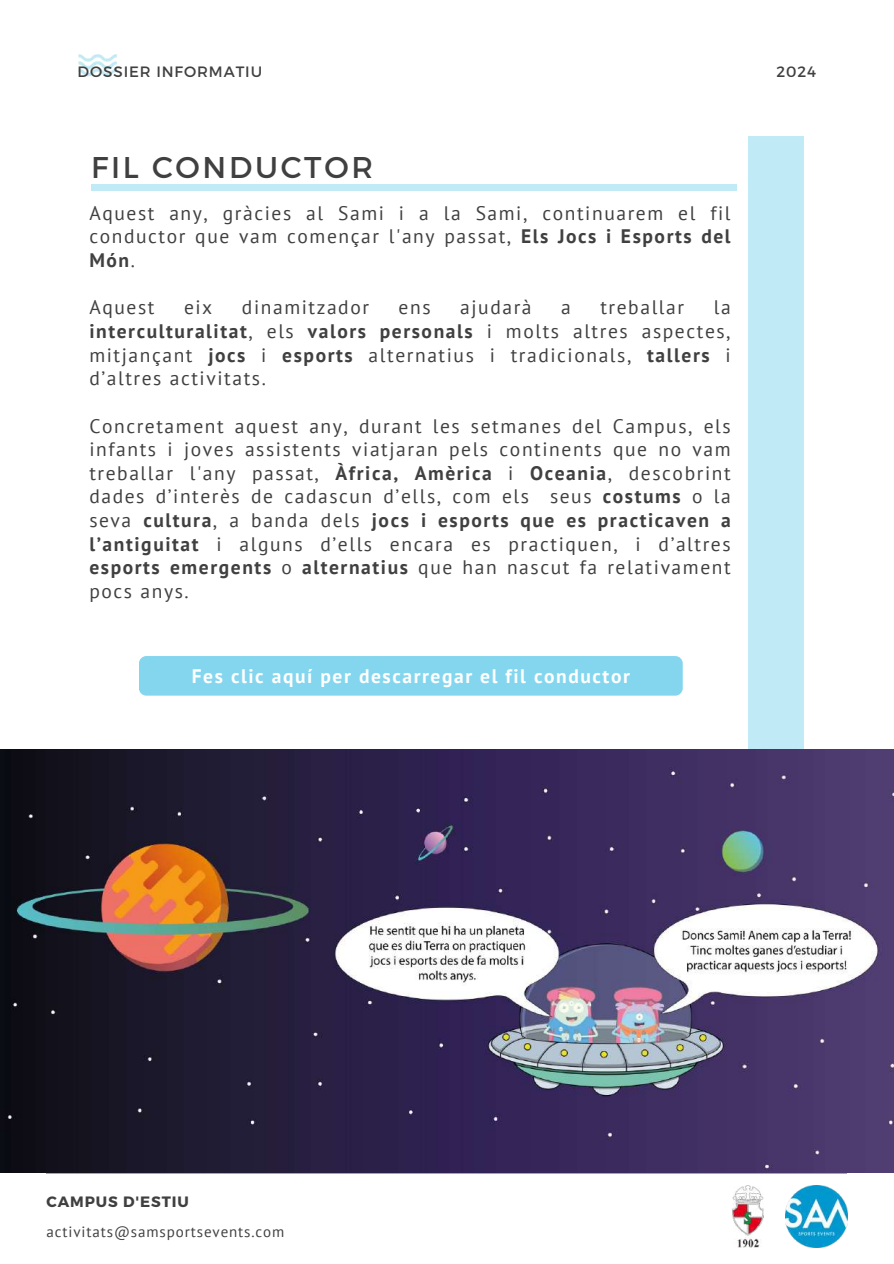
<style>
.page{position:relative;width:894px;height:1264px;background:#fff}
.page>*{position:absolute;margin:0;border:0;box-sizing:border-box;transform-origin:0 0}
.t1{font:30px "Montserrat";letter-spacing:.09em;color:#404040}
.t2{font:19.5px/23.7px "PT Sans";letter-spacing:.08em;color:#404040;text-align:justify}
.t3{font:700 19.5px "PT Sans";letter-spacing:.08em;color:#fff}
.t4{font:15px "PT Sans";letter-spacing:.06em;color:#404040}
.t5{font:15px "Montserrat";letter-spacing:.06em;color:#404040}
.t6{font:700 15px "Montserrat";letter-spacing:.06em;color:#404040}
.s1{font-weight:700}
</style>
<div class="page">
<hr style="left:47px;top:1171px;width:799px;height:2px;background:#495052">
<img style="left:785px;top:1185px;width:62px;height:62px">
<div style="left:748px;top:136px;width:55px;height:784px;background:#c1eaf7"></div>
<div style="left:91px;top:184px;width:645px;height:7px;background:#c1eaf7"></div>
<img style="left:0;top:749px;width:893px;height:423px">
<div style="left:139px;top:656px;width:543px;height:39px;background:#84d6ef"></div>
<img style="left:732px;top:1185px;width:30px;height:62px">
<img style="left:78px;top:54px;width:39px;height:23px">
<p class="t5" style="left:78px;top:62px;width:186px">DOSSIER INFORMATIU</p>
<p class="t5" style="left:776px;top:62px;width:41px">2024</p>
<h1 class="t1" style="left:91px;top:148px;width:283px">FIL CONDUCTOR</h1>
<p class="t2" style="left:89px;top:201px;width:642px">Aquest any, gràcies al Sami i a la Sami, continuarem el fil conductor que vam començar l'any passat, <span class="s1">Els Jocs i Esports del Món</span>.</p>
<p class="t2" style="left:89px;top:295px;width:66px">Aquest</p>
<p class="t2" style="left:184px;top:295px;width:30px">eix</p>
<p class="t2" style="left:242px;top:295px;width:129px">dinamitzador</p>
<p class="t2" style="left:398px;top:295px;width:33px">ens</p>
<p class="t2" style="left:460px;top:295px;width:73px">ajudarà</p>
<p class="t2" style="left:561px;top:295px;width:11px">a</p>
<p class="t2" style="left:600px;top:295px;width:85px">treballar</p>
<p class="t2" style="left:89px;top:295px;width:642px;text-indent:624px">la <span class="s1">interculturalitat</span>, els <span class="s1">valors personals</span> i molts altres aspectes, mitjançant <span class="s1">jocs</span> i <span class="s1">esports</span> alternatius i tradicionals, <span class="s1">tallers</span> i d’altres activitats.</p>
<p class="t2" style="left:89px;top:413px;width:642px">Concretament aquest any, durant les setmanes del Campus, els infants i joves assistents viatjaran pels continents que no vam treballar l'any passat, <span class="s1">Àfrica, Amèrica</span> i <span class="s1">Oceania</span>, descobrint dades d’interès de cadascun d’ells, com els seus <span class="s1">costums</span> o la seva <span class="s1">cultura</span>, a banda dels <span class="s1">jocs i esports que es practicaven a l’antiguitat</span> i alguns d’ells encara es practiquen, i d’altres <span class="s1">esports emergents</span> o <span class="s1">alternatius</span> que han nascut fa relativament pocs anys.</p>
<p class="t3" style="left:192px;top:663px;width:439px">Fes clic aquí per descarregar el fil conductor</p>
<p class="t6" style="left:47px;top:1191px;width:144px">CAMPUS D'ESTIU</p>
<p class="t4" style="left:47px;top:1221px;width:239px">activitats@samsportsevents.com</p>
</div>
